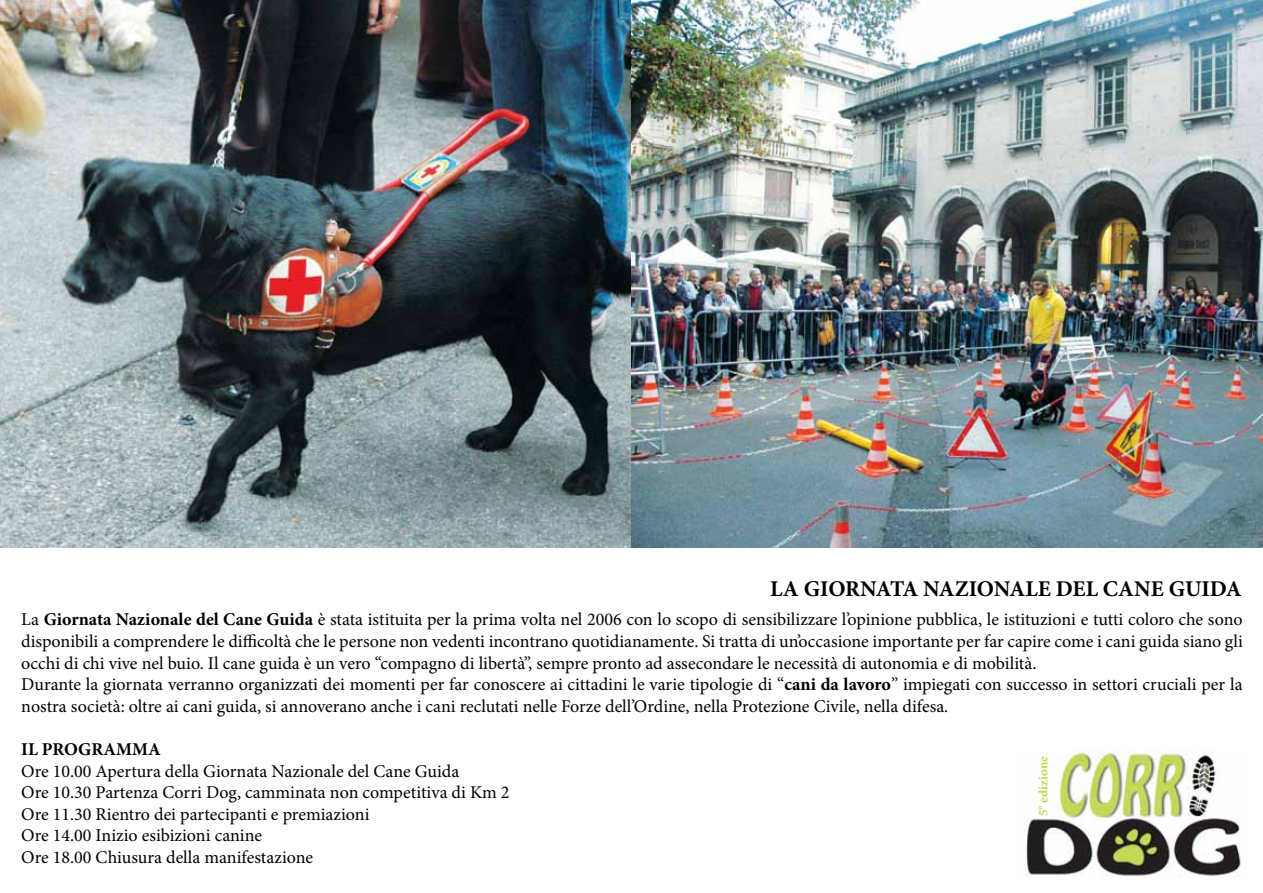
<style>
.page{position:relative;width:1263px;height:893px;background:#fff}
.page>*{position:absolute;margin:0;border:0;box-sizing:border-box;transform-origin:0 0}
.t1{font:700 22.5px "Minion Pro";color:#000}
.t2{font:18px/21.6px "Minion Pro";color:#000}
.t3{font:700 18px "Minion Pro";color:#000}
.t4{font:700 13.05px "Minion Pro";color:#c4d756}
.s1{font-weight:700}
</style>
<div class="page">
<img style="left:1024px;top:750px;width:217px;height:127px">
<img style="left:0;top:0;width:1263px;height:547px">
<p class="t1" style="left:770px;top:573px;width:473px">LA GIORNATA NAZIONALE DEL CANE GUIDA</p>
<p class="t2" style="left:21px;top:609px;width:1223px">La <span class="s1">Giornata Nazionale del Cane Guida</span> è stata istituita per la prima volta nel 2006 con lo scopo di sensibilizzare l’opinione pubblica, le istituzioni e tutti coloro che sono disponibili a comprendere le difficoltà che le persone non vedenti incontrano quotidianamente. Si tratta di un’occasione importante per far capire come i cani guida siano gli occhi di chi vive nel buio. Il cane guida è un vero “compagno di libertà”, sempre pronto ad assecondare le necessità di autonomia e di mobilità.<br>Durante la giornata verranno organizzati dei momenti per far conoscere ai cittadini le varie tipologie di “<span class="s1">cani da lavoro</span>” impiegati con successo in settori cruciali per la nostra società: oltre ai cani guida, si annoverano anche i cani reclutati nelle Forze dell’Ordine, nella Protezione Civile, nella difesa.</p>
<p class="t3" style="left:21px;top:737px;width:141px">IL PROGRAMMA</p>
<p class="t2" style="left:21px;top:760px;width:490px">Ore 10.00 Apertura della Giornata Nazionale del Cane Guida<br>Ore 10.30 Partenza Corri Dog, camminata non competitiva di Km 2<br>Ore 11.30 Rientro dei partecipanti e premiazioni<br>Ore 14.00 Inizio esibizioni canine<br>Ore 18.00 Chiusura della manifestazione</p>
<p class="t4" style="left:1034px;top:816px;width:62px;rotate:-90deg">5° edizione</p>
</div>
